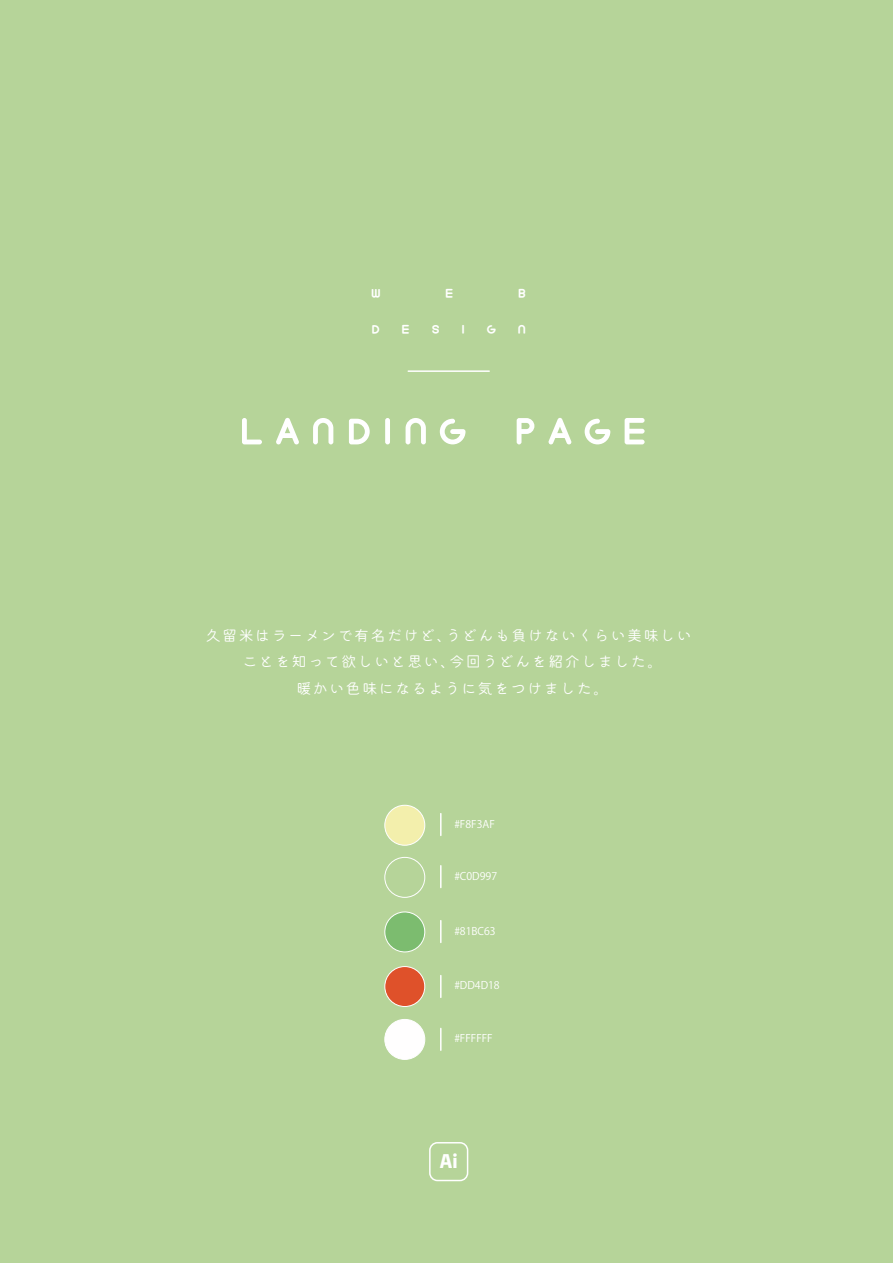
<style>
.page{position:relative;width:893px;height:1263px;background:#b6d499}
.page>*{position:absolute;margin:0;border:0;box-sizing:border-box;transform-origin:0 0}
.t1{font:54px "AB omusubi";letter-spacing:.2em;color:#fff}
.t2{font:18px/36px "AB omusubi";letter-spacing:1.21em;color:#fff;text-align:right}
.t3{font:800 17.7px "Toppan Bunkyu Midashi Gothic Std N";color:#fff}
.t4{font:15px/26.2px "Mamelon 3 Hi Regular";letter-spacing:.1em;color:#fff;text-align:center}
.t5{font:10.5px "Koz Go Pr 6 N";color:#fff}
</style>
<div class="page">
<div style="left:429px;top:1142px;width:39px;height:39px;border:2px solid #fff;border-radius:8px"></div>
<div style="left:384px;top:857px;width:41px;height:41px;border:1px solid #fff;border-radius:20px"></div>
<svg style="left:384px;top:911px;width:41px;height:42px"></svg>
<div style="left:385px;top:966px;width:40px;height:40px;background:#df512a;border-radius:20px"></div>
<div style="left:384px;top:966px;width:41px;height:41px;border:1px solid #fff;border-radius:20px"></div>
<hr style="left:440px;top:866px;width:2px;height:21px;background:#fff">
<hr style="left:440px;top:921px;width:2px;height:21px;background:#fff">
<hr style="left:440px;top:975px;width:2px;height:22px;background:#fff">
<div style="left:385px;top:805px;width:40px;height:40px;background:#f3efac;border-radius:20px"></div>
<div style="left:384px;top:805px;width:41px;height:41px;border:1px solid #fff;border-radius:20px"></div>
<hr style="left:440px;top:814px;width:2px;height:21px;background:#fff">
<div style="left:385px;top:1019px;width:40px;height:40px;background:#fffefe;border-radius:20px"></div>
<div style="left:384px;top:1019px;width:41px;height:41px;border:1px solid #fff;border-radius:20px"></div>
<hr style="left:440px;top:1028px;width:2px;height:22px;background:#fff">
<hr style="left:408px;top:370px;width:81px;height:2px;background:#fff">
<p class="t2" style="left:371px;top:275px;width:10px">W</p>
<p class="t2" style="left:445px;top:275px;width:10px">E</p>
<p class="t2" style="left:371px;top:275px;width:156px">B<br>DESIGN</p>
<h1 class="t1" style="left:240px;top:401px;width:409px">LANDING PAGE</h1>
<p class="t4" style="left:206px;top:623px;width:488px">久留米はラーメンで有名だけど、うどんも負けないくらい美味しいことを知って欲しいと思い、今回うどんを紹介しました。<br>暖かい色味になるように気をつけました。</p>
<p class="t5" style="left:454px;top:818px;width:42px">#F8F3AF</p>
<p class="t5" style="left:454px;top:870px;width:44px">#C0D997</p>
<p class="t5" style="left:454px;top:925px;width:43px">#81BC63</p>
<p class="t5" style="left:454px;top:979px;width:47px">#DD4D18</p>
<p class="t5" style="left:454px;top:1032px;width:40px">#FFFFFF</p>
<p class="t3" style="left:440px;top:1147px;width:19px">Ai</p>
</div>
